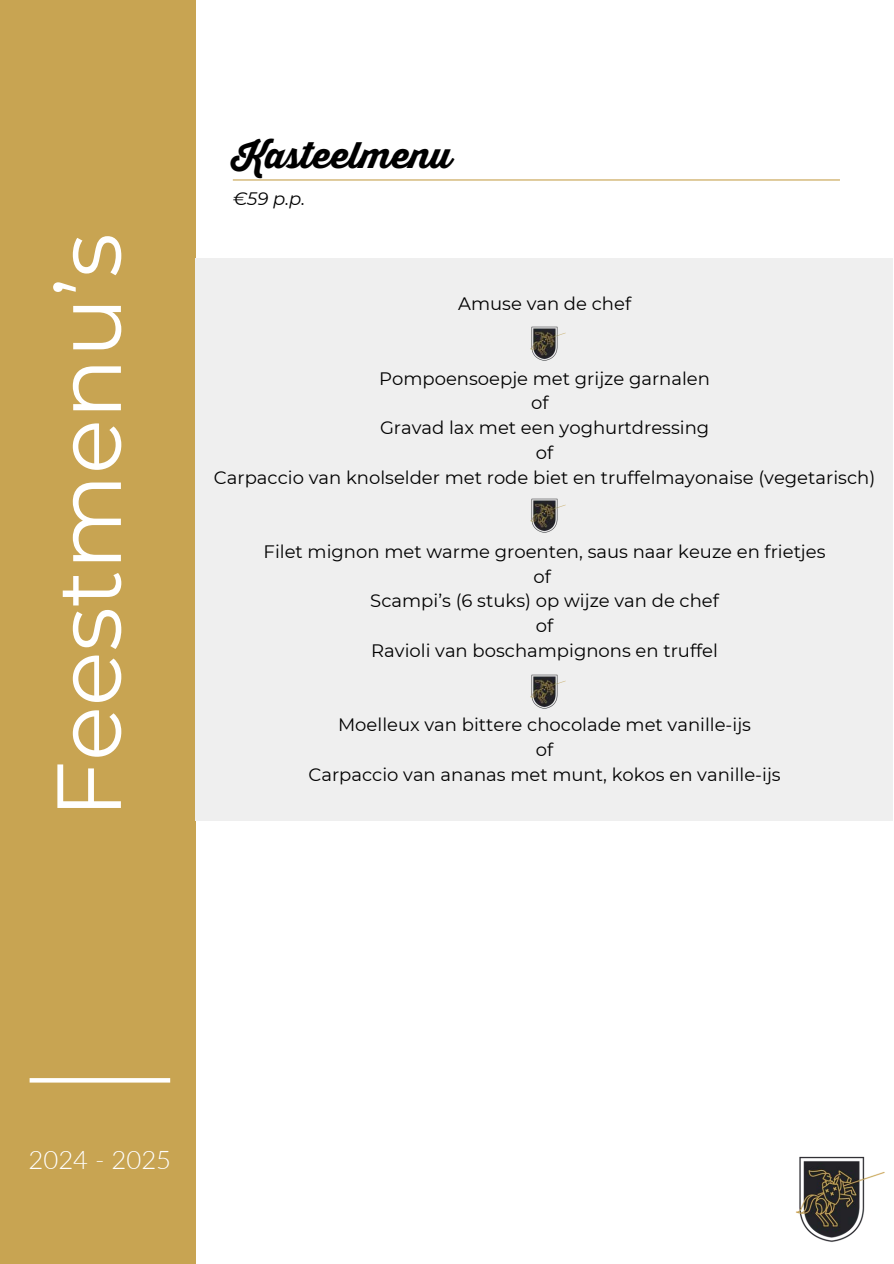
<style>
.page{position:relative;width:894px;height:1264px;background:#fff}
.page>*{position:absolute;margin:0;border:0;box-sizing:border-box;transform-origin:0 0}
.t1{font:90.6px "Montserrat";color:#fff}
.t2{font:36px "Thirsty Script Extrabold Demo";color:#000}
.t3{font:300 25.65px "Lato";color:#fff}
.t4{font:18px "Montserrat";color:#000}
.t5{font:italic 18px "Montserrat";color:#000}
</style>
<div class="page">
<div style="left:0;top:0;width:195px;height:1263px;background:#c8a452"></div>
<svg style="left:30px;top:1078px;width:140px;height:4px"></svg>
<img style="left:795px;top:1156px;width:90px;height:86px">
<hr style="left:233px;top:179px;width:606px;height:1px;background:#c7a351">
<div style="left:195px;top:258px;width:697px;height:562px;background:#efefef"></div>
<img style="left:530px;top:326px;width:36px;height:35px">
<img style="left:530px;top:498px;width:36px;height:35px">
<img style="left:530px;top:674px;width:36px;height:35px">
<h3 class="t1" style="left:33px;top:818px;width:586px;rotate:-90deg">Feestmenu’s</h3>
<h2 class="t2" style="left:233px;top:134px;width:220px">Kasteelmenu</h2>
<p class="t5" style="left:233px;top:188px;width:74px">€59 p.p.</p>
<p class="t4" style="left:458px;top:293px;width:174px">Amuse van de chef</p>
<p class="t4" style="left:379px;top:367px;width:332px">Pompoensoepje met grijze garnalen</p>
<p class="t4" style="left:531px;top:392px;width:19px">of</p>
<p class="t4" style="left:380px;top:417px;width:330px">Gravad lax met een yoghurtdressing</p>
<p class="t4" style="left:535px;top:441px;width:19px">of</p>
<p class="t4" style="left:214px;top:466px;width:662px">Carpaccio van knolselder met rode biet en truffelmayonaise (vegetarisch)</p>
<p class="t4" style="left:263px;top:540px;width:563px">Filet mignon met warme groenten, saus naar keuze en frietjes</p>
<p class="t4" style="left:533px;top:565px;width:19px">of</p>
<p class="t4" style="left:370px;top:590px;width:350px">Scampi’s (6 stuks) op wijze van de chef</p>
<p class="t4" style="left:535px;top:615px;width:19px">of</p>
<p class="t4" style="left:371px;top:639px;width:348px">Ravioli van boschampignons en truffel</p>
<p class="t4" style="left:338px;top:714px;width:414px">Moelleux van bittere chocolade met vanille-ijs</p>
<p class="t4" style="left:535px;top:738px;width:19px">of</p>
<p class="t4" style="left:308px;top:763px;width:473px">Carpaccio van ananas met munt, kokos en vanille-ijs</p>
<p class="t3" style="left:29px;top:1143px;width:144px">2024 - 2025</p>
</div>
